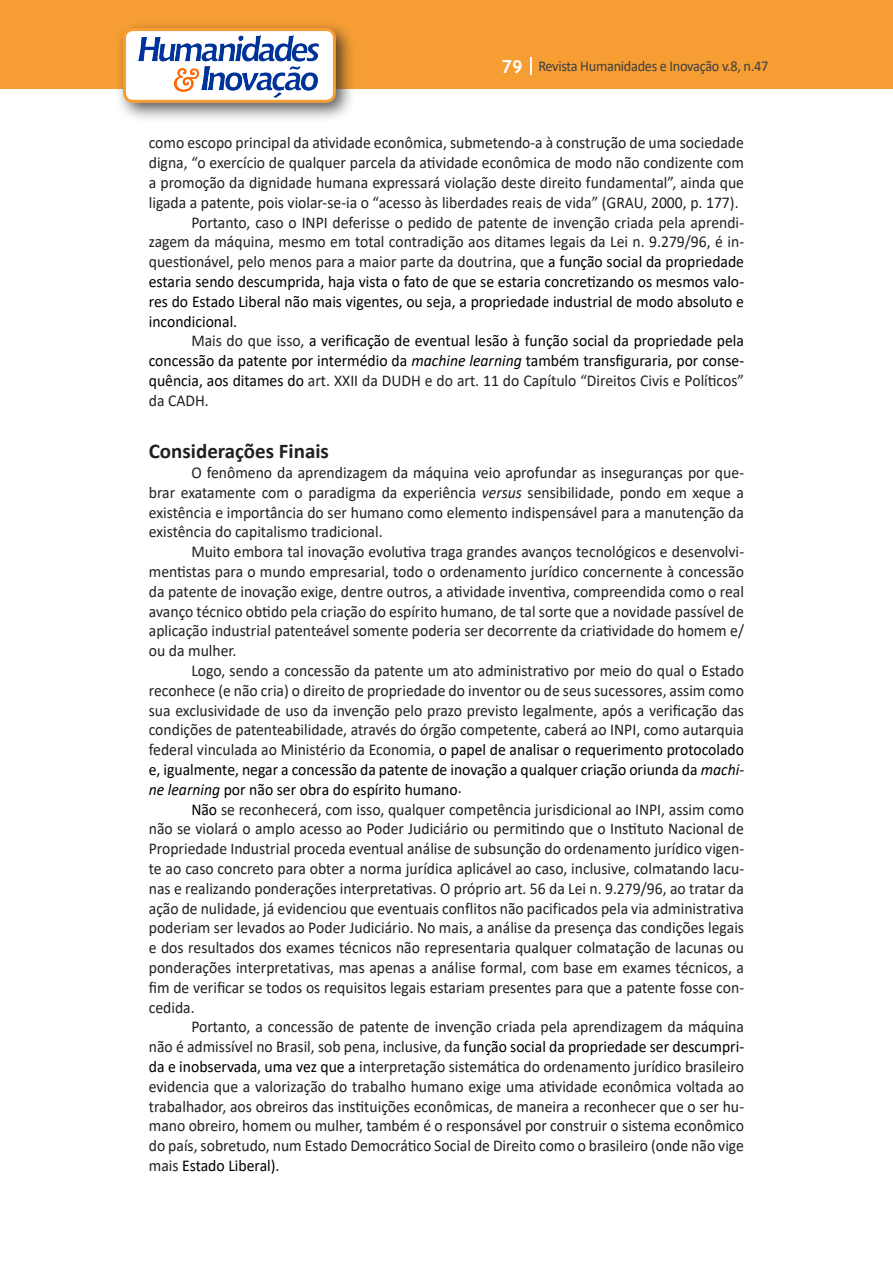
<style>
.page{position:relative;width:893px;height:1263px;background:#fff}
.page>*{position:absolute;margin:0;border:0;box-sizing:border-box;transform-origin:0 0}
.Titulo_2{font:700 21px "Calibri";color:#231f20}
.Texto{font:16.5px/19.8px "Calibri";color:#231f20;text-align:justify;scale:.95 1}
.Texto-2{font:16.5px/19.8px "Calibri";color:#000;text-align:justify;scale:.95 1}
.t1{font:15px "Calibri";letter-spacing:-.02em;color:#3e3e3f;scale:.95 1}
.s1{font-family:"Trebuchet MS";font-weight:700;font-size:18px;color:#fff}
.s2{color:#000}
.s3{color:#231f20}
.s4{font-style:italic}
.s5{font-style:italic;color:#000}
</style>
<div class="page">
<div style="left:0;top:0;width:893px;height:88px;background:#f69e34"></div>
<svg style="left:530px;top:57px;width:2px;height:18px"></svg>
<div style="left:115px;top:20px;width:241px;height:103px;background:#231f20;opacity:.75"></div>
<div style="left:125px;top:30px;width:209px;height:71px;background:#fff;border-radius:9px"></div>
<img style="left:138px;top:35px;width:181px;height:62px">
<div style="left:123px;top:28px;width:213px;height:75px;border:3px solid #f69e34;border-radius:9px"></div>
<p class="t1" style="left:501px;top:56px;width:282px"><span class="s1">79</span> Revista Humanidades e Inovação v.8, n.47</p>
<p class="Texto" style="left:149px;top:133px;width:628px">como escopo principal da atividade econômica, submetendo-a à construção de uma sociedade digna, “o exercício de qualquer parcela da atividade econômica de modo não condizente com a promoção da dignidade humana expressará violação deste direito fundamental”, ainda que ligada a patente, pois violar-se-ia o “acesso às liberdades reais de vida” (GRAU, 2000, p. 177).</p>
<p class="Texto" style="left:149px;top:212px;width:628px;text-indent:43px">Portanto, caso o INPI deferisse o pedido de patente de invenção criada pela aprendi&shy;zagem da máquina, mesmo em total contradição aos ditames legais da Lei n. 9.279/96, é in&shy;questionável, pelo menos para a maior parte da doutrina, que <span class="s2">a função social da propriedade estaria sendo descumprida, haja vista o fato de que se estaria concretizando os mesmos valo&shy;res do Estado Liberal não mais vigentes, ou seja, a propriedade industrial de modo absoluto e incondicional.</span></p>
<p class="Texto-2" style="left:149px;top:331px;width:628px;text-indent:43px"><span class="s3">Mais do que isso,</span> a verificação de eventual lesão à função social da propriedade pela concessão da patente por intermédio da <span class="s4">machine learning</span> também transfiguraria, por conse&shy;quência, aos ditames do <span class="s3">art. XXII da DUDH e do art. 11 do Capítulo “Direitos Civis e Políticos” da CADH.</span></p>
<p class="Titulo_2" style="left:149px;top:436px;width:182px">Considerações Finais</p>
<p class="Texto" style="left:149px;top:462px;width:628px;text-indent:43px">O fenômeno da aprendizagem da máquina veio aprofundar as inseguranças por que&shy;brar exatamente com o paradigma da experiência <span class="s4">versus</span> sensibilidade, pondo em xeque a existência e importância do ser humano como elemento indispensável para a manutenção da existência do capitalismo tradicional.</p>
<p class="Texto" style="left:149px;top:541px;width:628px;text-indent:43px">Muito embora tal inovação evolutiva traga grandes avanços tecnológicos e desenvolvi&shy;mentistas para o mundo empresarial, todo o ordenamento jurídico concernente à concessão da patente de inovação exige, dentre outros, a atividade inventiva, compreendida como o real avanço técnico obtido pela criação do espírito humano, de tal sorte que a novidade passível de aplicação industrial patenteável somente poderia ser decorrente da criatividade do homem e/ ou da mulher.</p>
<p class="Texto" style="left:149px;top:660px;width:628px;text-indent:43px">Logo, sendo a concessão da patente um ato administrativo por meio do qual o Estado reconhece (e não cria) o direito de propriedade do inventor ou de seus sucessores, assim como sua exclusividade de uso da invenção pelo prazo previsto legalmente, após a verificação das condições de patenteabilidade, através do órgão competente, caberá ao INPI, como autarquia federal vinculada ao Ministério da Economia, <span class="s2">o papel de analisar o requerimento protocolado e, igualmente, negar a concessão da patente de inovação a qualquer criação oriunda da</span> <span class="s5">machi&shy;ne learning</span> <span class="s2">por não ser obra do espírito humano.</span></p>
<p class="Texto" style="left:149px;top:799px;width:628px;text-indent:43px"><span class="s2">Não</span> se reconhecerá, com isso, qualquer competência jurisdicional ao INPI, assim como não se violará o amplo acesso ao Poder Judiciário ou permitindo que o Instituto Nacional de Propriedade Industrial proceda eventual análise de subsunção do ordenamento jurídico vigen&shy;te ao caso concreto para obter a norma jurídica aplicável ao caso, inclusive, colmatando lacu&shy;nas e realizando ponderações interpretativas. O próprio art. 56 da Lei n. 9.279/96, ao tratar da ação de nulidade, já evidenciou que eventuais conflitos não pacificados pela via administrativa poderiam ser levados ao Poder Judiciário. No mais, a análise da presença das condições legais e dos resultados dos exames técnicos não representaria qualquer colmatação de lacunas ou ponderações interpretativas, mas apenas a análise formal, com base em exames técnicos, a fim de verificar se todos os requisitos legais estariam presentes para que a patente fosse con&shy;cedida.</p>
<p class="Texto" style="left:149px;top:1016px;width:628px;text-indent:43px">Portanto, a concessão de patente de invenção criada pela aprendizagem da máquina não é admissível no Brasil, sob pena, inclusive, da <span class="s2">função social da propriedade ser descumpri&shy;da e inobservada, uma vez que a</span> interpretação sistemática do ordenamento jurídico brasileiro evidencia que a valorização do trabalho humano exige uma atividade econômica voltada ao trabalhador, aos obreiros das instituições econômicas, de maneira a reconhecer que o ser hu&shy;mano obreiro, homem ou mulher, também é o responsável por construir o sistema econômico do país, sobretudo, num Estado Democrático Social de Direito como o brasileiro (onde não vige mais <span class="s2">Estado Liberal).</span></p>
</div>
